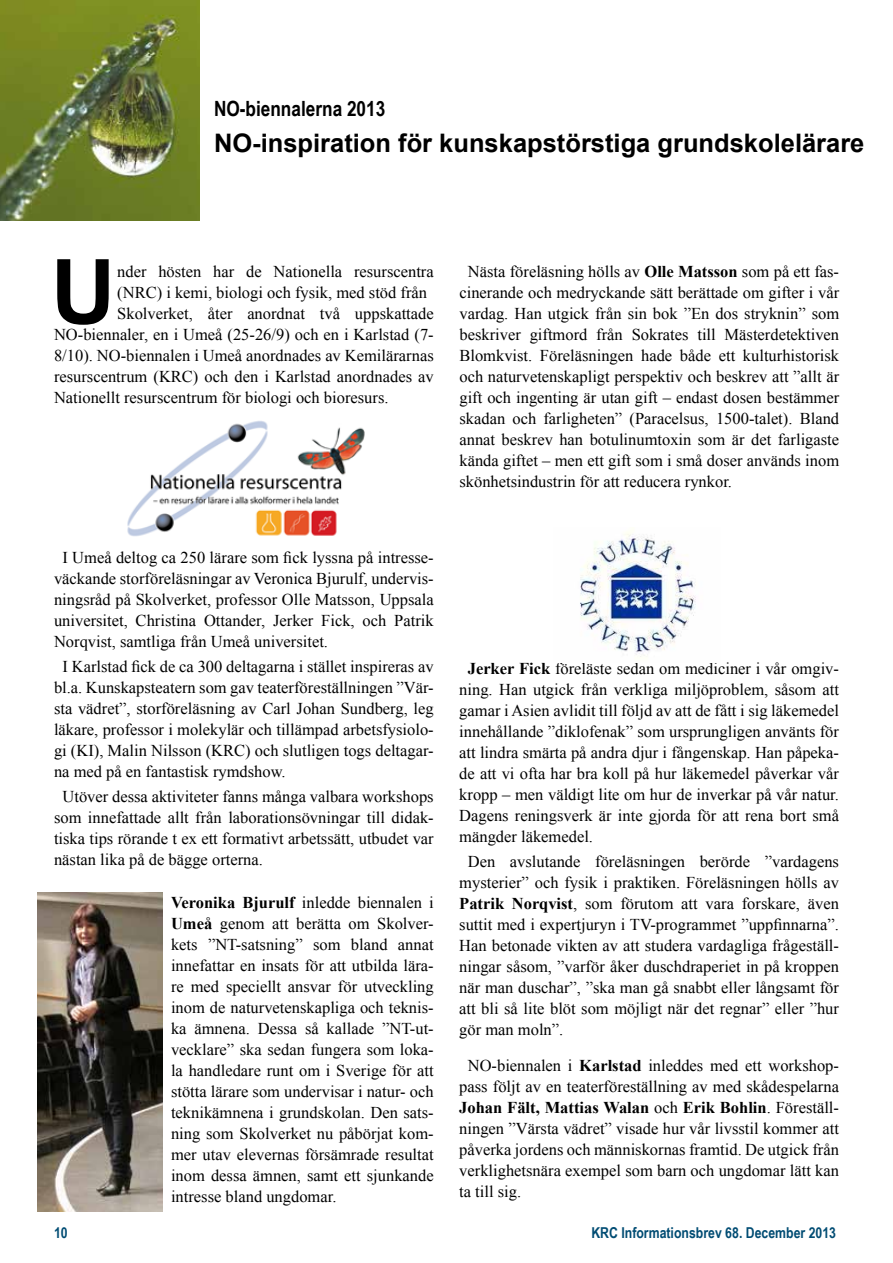
<style>
.page{position:relative;width:893px;height:1263px;background:#fff}
.page>*{position:absolute;margin:0;border:0;box-sizing:border-box;transform-origin:0 0}
.t1{font:700 90px "Arial";color:#000}
.t2{font:700 25.5px "Arial";color:#000}
.t3{font:700 21px "Arial Narrow";color:#000}
.t4{font:16.5px/21px "Times New Roman";color:#000;text-align:justify}
.t5{font:700 15px "Arial Narrow";color:#004c73}
.s1{font-weight:700}
</style>
<div class="page">
<img style="left:0;top:0;width:200px;height:220px">
<img style="left:127px;top:421px;width:238px;height:116px">
<img style="left:37px;top:893px;width:126px;height:319px">
<img style="left:580px;top:532px;width:116px;height:125px">
<p class="t3" style="left:214px;top:93px;width:173px">NO-biennalerna 2013</p>
<h2 class="t2" style="left:214px;top:126px;width:652px">NO-inspiration för kunskapstörstiga grundskolelärare</h2>
<h1 class="t1" style="left:51px;top:232px;width:66px">U</h1>
<p class="t4" style="left:117px;top:261px;width:318px">nder hösten har de Nationella resurscentra</p>
<p class="t4" style="left:117px;top:282px;width:311px">(NRC) i kemi, biologi och fysik, med stöd från</p>
<p class="t4" style="left:117px;top:303px;width:318px">Skolverket, åter anordnat två uppskattade</p>
<p class="t4" style="left:54px;top:324px;width:381px">NO-biennaler, en i Umeå (25-26/9) och en i Karlstad (7-</p>
<p class="t4" style="left:54px;top:345px;width:381px">8/10). NO-biennalen i Umeå anordnades av Kemilärarnas</p>
<p class="t4" style="left:54px;top:366px;width:381px">resurscentrum (KRC) och den i Karlstad anordnades av</p>
<p class="t4" style="left:54px;top:387px;width:336px">Nationellt resurscentrum för biologi och bioresurs.</p>
<p class="t4" style="left:54px;top:546px;width:381px;text-indent:8px">I Umeå deltog ca 250 lärare som fick lyssna på intresse&shy;väckande storföreläsningar av Veronica Bjurulf, undervis&shy;ningsråd på Skolverket, professor Olle Matsson, Uppsala universitet, Christina Ottander, Jerker Fick, och Patrik Norqvist, samtliga från Umeå universitet.</p>
<p class="t4" style="left:54px;top:656px;width:381px;text-indent:8px">I Karlstad fick de ca 300 deltagarna i stället inspireras av bl.a. Kunskapsteatern som gav teaterföreställningen ”Vär&shy;sta vädret”, storföreläsning av Carl Johan Sundberg, leg läkare, professor i molekylär och tillämpad arbetsfysiolo&shy;gi (KI), Malin Nilsson (KRC) och slutligen togs deltagar&shy;na med på en fantastisk rymdshow.</p>
<p class="t4" style="left:54px;top:786px;width:381px;text-indent:8px">Utöver dessa aktiviteter fanns många valbara workshops som innefattade allt från laborationsövningar till didak&shy;tiska tips rörande t ex ett formativt arbetssätt, utbudet var nästan lika på de bägge orterna.</p>
<p class="t4" style="left:171px;top:891px;width:264px"><span class="s1">Veronika Bjurulf</span> inledde biennalen i <span class="s1">Umeå</span> genom att berätta om Skolver&shy;kets ”NT-satsning” som bland annat innefattar en insats för att utbilda lära&shy;re med speciellt ansvar för utveckling inom de naturvetenskapliga och teknis&shy;ka ämnena. Dessa så kallade ”NT-ut&shy;vecklare” ska sedan fungera som loka&shy;la handledare runt om i Sverige för att stötta lärare som undervisar i natur- och teknikämnena i grundskolan. Den sats&shy;ning som Skolverket nu påbörjat kom&shy;mer utav elevernas försämrade resultat inom dessa ämnen, samt ett sjunkande intresse bland ungdomar.</p>
<p class="t4" style="left:459px;top:261px;width:381px;text-indent:8px">Nästa föreläsning hölls av <span class="s1">Olle Matsson</span> som på ett fas&shy;cinerande och medryckande sätt berättade om gifter i vår vardag. Han utgick från sin bok ”En dos stryknin” som beskriver giftmord från Sokrates till Mästerdetektiven Blomkvist. Föreläsningen hade både ett kulturhistorisk och naturvetenskapligt perspektiv och beskrev att ”allt är gift och ingenting är utan gift – endast dosen bestämmer skadan och farligheten” (Paracelsus, 1500-talet). Bland annat beskrev han botulinumtoxin som är det farligaste kända giftet – men ett gift som i små doser används inom skönhetsindustrin för att reducera rynkor.</p>
<p class="t4" style="left:459px;top:658px;width:381px;text-indent:8px"><span class="s1">Jerker Fick</span> föreläste sedan om mediciner i vår omgiv&shy;ning. Han utgick från verkliga miljöproblem, såsom att gamar i Asien avlidit till följd av att de fått i sig läkemedel innehållande ”diklofenak” som ursprungligen använts för att lindra smärta på andra djur i fångenskap. Han påpeka&shy;de att vi ofta har bra koll på hur läkemedel påverkar vår kropp – men väldigt lite om hur de inverkar på vår natur.<br>Dagens reningsverk är inte gjorda för att rena bort små mängder läkemedel.</p>
<p class="t4" style="left:459px;top:851px;width:381px;text-indent:8px">Den avslutande föreläsningen berörde ”vardagens mysterier” och fysik i praktiken. Föreläsningen hölls av <span class="s1">Patrik Norqvist</span>, som förutom att vara forskare, även suttit med i expertjuryn i TV-programmet ”uppfinnarna”.<br>Han betonade vikten av att studera vardagliga frågeställ&shy;ningar såsom, ”varför åker duschdraperiet in på kroppen när man duschar”, ”ska man gå snabbt eller långsamt för att bli så lite blöt som möjligt när det regnar” eller ”hur gör man moln”.</p>
<p class="t4" style="left:459px;top:1054px;width:381px;text-indent:8px">NO-biennalen i <span class="s1">Karlstad</span> inleddes med ett workshop&shy;pass följt av en teaterföreställning av med skådespelarna <span class="s1">Johan Fält, Mattias Walan</span> och <span class="s1">Erik Bohlin</span>. Föreställ&shy;ningen ”Värsta vädret” visade hur vår livsstil kommer att påverka jordens och människornas framtid. De utgick från verklighetsnära exempel som barn och ungdomar lätt kan ta till sig.</p>
<p class="t5" style="left:54px;top:1221px;width:15px">10</p>
<p class="t5" style="left:591px;top:1221px;width:246px">KRC Informationsbrev 68. December 2013</p>
</div>
